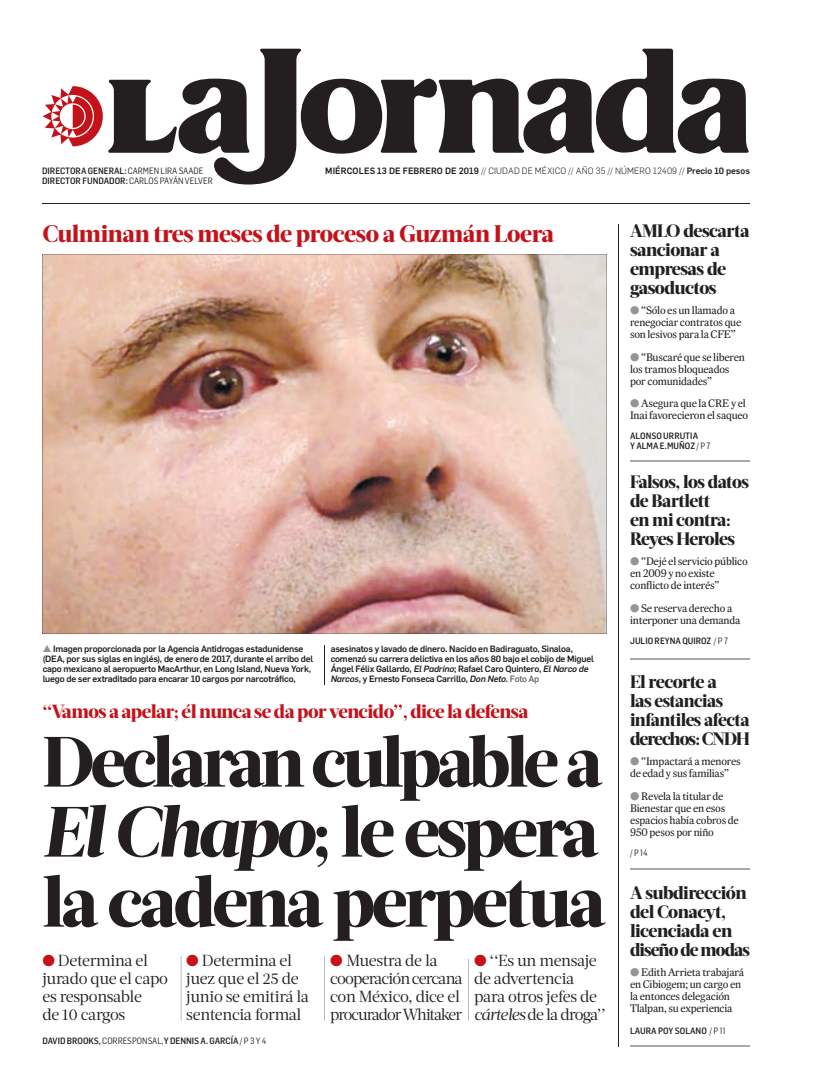
<style>
.page{position:relative;width:822px;height:1089px;background:#fff}
.page>*{position:absolute;margin:0;border:0;box-sizing:border-box;transform-origin:0 0}
.t1{font:800 71px/70px "Acta Headline";letter-spacing:-.05em;color:#231f20;text-align:justify}
.t2{font:800 24px "Acta Headline";letter-spacing:-.015em;color:#c4121a}
.t3{font:800 19px "Acta Headline";letter-spacing:-.025em;color:#c4121a}
.t4{font:800 18px/19px "Acta Headline";letter-spacing:-.03em;color:#231f20}
.t5{font:16px/18px "Acta Deck";letter-spacing:-.025em;color:#231f20}
.t6{font:16px/18px "Acta Deck";letter-spacing:-.055em;color:#231f20}
.t7{font:11px/12px "Expresso Tx";letter-spacing:-.02em;color:#231f20}
.t8{font:500 9px/10px "Flama";letter-spacing:-.02em;color:#231f20}
.t9{font:500 9px/10px "Flama Semicond";color:#231f20}
.t10{font:500 9px "Flama";letter-spacing:.01em;color:#231f20}
.t11{font:9px "Flama Semicond";color:#231f20}
.s1{font-weight:400}
.s2{font-weight:300}
.s3{color:#939598}
.s4{font-style:italic}
.s5{color:#6c6d70}
.s6{color:#c4121a}
</style>
<div class="page">
<svg style="left:43px;top:49px;width:706px;height:136px"></svg>
<hr style="left:618px;top:224px;width:1px;height:823px;background:#231f20">
<hr style="left:42px;top:204px;width:708px;height:1px;background:#231f20">
<img style="left:42px;top:254px;width:565px;height:380px">
<hr style="left:181px;top:956px;width:1px;height:65px;background:#231f20">
<hr style="left:325px;top:956px;width:1px;height:65px;background:#231f20">
<hr style="left:468px;top:959px;width:1px;height:62px;background:#231f20">
<hr style="left:324px;top:645px;width:1px;height:40px;background:#231f20">
<hr style="left:630px;top:460px;width:120px;height:2px;background:#a8a9ad">
<hr style="left:630px;top:658px;width:120px;height:2px;background:#a8a9ad">
<hr style="left:630px;top:868px;width:120px;height:2px;background:#a8a9ad">
<hr style="left:630px;top:1045px;width:120px;height:2px;background:#a8a9ad">
<p class="t9" style="left:42px;top:167px;width:163px">DIRECTORA GENERAL: <span class="s1">CARMEN LIRA SAADE</span></p>
<p class="t10" style="left:325px;top:168px;width:426px">MIÉRCOLES 13 DE FEBRERO DE 2019 <span class="s2">// CIUDAD DE MÉXICO // AÑO 35 // NÚMERO 12409 //</span> Precio 10 pesos</p>
<p class="t9" style="left:42px;top:177px;width:172px">DIRECTOR FUNDADOR: <span class="s1">CARLOS PAYÁN VELVER</span></p>
<h2 class="t2" style="left:42px;top:224px;width:513px">Culminan tres meses de proceso a Guzmán Loera</h2>
<h3 class="t4" style="left:630px;top:223px;width:121px">AMLO descarta sancionar a empresas de gasoductos</h3>
<p class="t7" style="left:630px;top:305px;width:113px"><span class="s3">●</span> ‘‘Sólo es un llamado a renegociar contratos que son lesivos para la CFE’’</p>
<p class="t7" style="left:630px;top:352px;width:116px"><span class="s3">●</span> ‘‘Buscaré que se liberen los tramos bloqueados por comunidades’’</p>
<p class="t7" style="left:630px;top:398px;width:120px"><span class="s3">●</span> Asegura que la CRE y el<br>Inai favorecieron el saqueo</p>
<p class="t9" style="left:630px;top:432px;width:82px">ALONSO URRUTIA<br>Y ALMA E.MUÑOZ <span class="s1">/ P 7</span></p>
<h3 class="t4" style="left:630px;top:473px;width:120px">Falsos, los datos de Bartlett<br>en mi contra:<br>Reyes Heroles</h3>
<p class="t7" style="left:630px;top:556px;width:119px"><span class="s3">●</span> ‘‘Dejé el servicio público en 2009 y no existe conflicto de interés’’</p>
<p class="t7" style="left:630px;top:603px;width:112px"><span class="s3">●</span> Se reserva derecho a interponer una demanda</p>
<p class="t9" style="left:630px;top:636px;width:100px">JULIO REYNA QUIROZ <span class="s1">/ P 7</span></p>
<h3 class="t4" style="left:630px;top:673px;width:121px">El recorte a<br>las estancias infantiles afecta derechos: CNDH</h3>
<p class="t7" style="left:630px;top:756px;width:112px"><span class="s3">●</span> ‘‘Impactará a menores de edad y sus familias’’</p>
<p class="t7" style="left:630px;top:791px;width:110px"><span class="s3">●</span> Revela la titular de<br>Bienestar que en esos espacios había cobros de<br>950 pesos por niño</p>
<p class="t11" style="left:630px;top:849px;width:19px">/ P 14</p>
<h3 class="t4" style="left:630px;top:885px;width:121px">A subdirección del Conacyt, licenciada en diseño de modas</h3>
<p class="t7" style="left:630px;top:967px;width:116px"><span class="s3">●</span> Edith Arrieta trabajará en Cibiogem; un cargo en la entonces delegación<br>Tlalpan, su experiencia</p>
<p class="t9" style="left:630px;top:1027px;width:97px">LAURA POY SOLANO <span class="s1">/ P 11</span></p>
<p class="t8" style="left:43px;top:645px;width:272px"><span class="s3">▲</span> Imagen proporcionada por la Agencia Antidrogas estadunidense (DEA, por sus siglas en inglés), de enero de 2017, durante el arribo del capo mexicano al aeropuerto MacArthur, en Long Island, Nueva York, luego de ser extraditado para encarar 10 cargos por narcotráfico,</p>
<p class="t8" style="left:331px;top:644px;width:265px">asesinatos y lavado de dinero. Nacido en Badiraguato, Sinaloa, comenzó su carrera delictiva en los años 80 bajo el cobijo de Miguel Ángel Félix Gallardo, <span class="s4">El Padrino</span>; Rafael Caro Quintero, <span class="s4">El Narco de Narcos</span>, y Ernesto Fonseca Carrillo, <span class="s4">Don Neto.</span> <span class="s5">Foto Ap</span></p>
<h3 class="t3" style="left:42px;top:704px;width:488px">‘‘Vamos a apelar; él nunca se da por vencido’’, dice la defensa</h3>
<h1 class="t1" style="left:42px;top:733px;width:565px">Declaran culpable a <span class="s4">El Chapo</span>; le espera la cadena perpetua</h1>
<h3 class="t5" style="left:42px;top:953px;width:127px"><span class="s6">●</span> Determina el jurado que el capo es responsable<br>de 10 cargos</h3>
<h3 class="t5" style="left:186px;top:953px;width:124px"><span class="s6">●</span> Determina el juez que el 25 de junio se emitirá la sentencia formal</h3>
<h3 class="t6" style="left:330px;top:953px;width:134px"><span class="s6">●</span> Muestra de la cooperación cercana con México, dice el procurador Whitaker</h3>
<h3 class="t5" style="left:474px;top:953px;width:133px"><span class="s6">●</span> ‘‘Es un mensaje de advertencia para otros jefes de <span class="s4">cárteles</span> de la droga’’</h3>
<p class="t9" style="left:42px;top:1037px;width:226px">DAVID BROOKS, <span class="s1">CORRESPONSAL,</span>Y DENNIS A. GARCÍA <span class="s1">/ P 3 Y 4</span></p>
</div>
